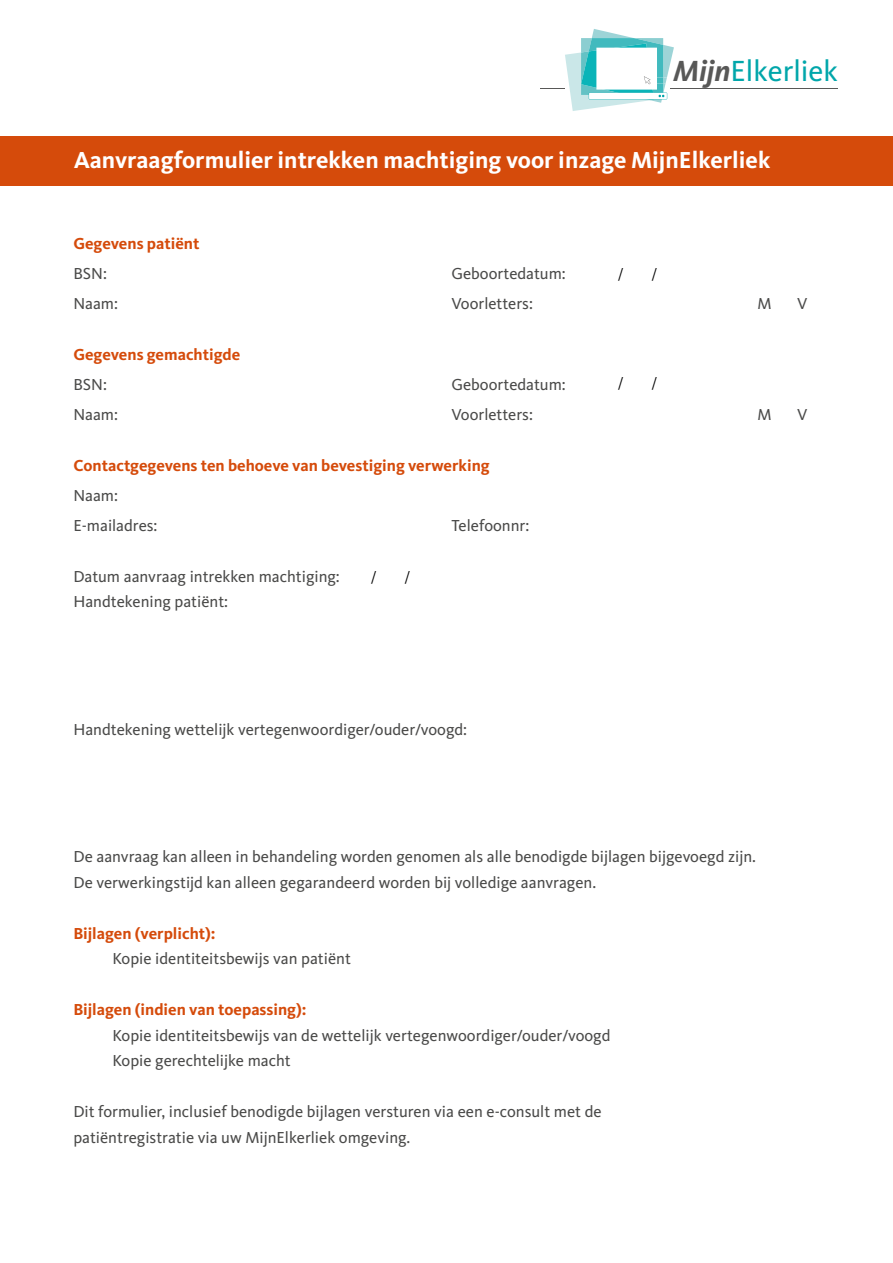
<style>
.page{position:relative;width:893px;height:1263px;background:#fff}
.page>*{position:absolute;margin:0;border:0;box-sizing:border-box;transform-origin:0 0}
.t1{font:30.15px "Kievit OT";color:#00a6aa}
.t2{font:700 24px "Kievit OT";color:#fff}
.t3{font:18px "Minion Pro";color:#000}
.t4{font:16.5px "Kievit OT";color:#4a4a49}
.t5{font:700 16.5px "Kievit OT";color:#d54b0b}
.s1{font-weight:700;font-style:italic;color:#585857}
</style>
<div class="page">
<div style="left:0;top:137px;width:893px;height:49px;background:#d54b0b"></div>
<hr style="left:670px;top:88px;width:168px;height:1px;background:#585857">
<svg style="left:540px;top:29px;width:134px;height:82px"></svg>
<p class="t1" style="left:673px;top:54px;width:166px"><span class="s1">Mijn</span>Elkerliek</p>
<p class="t2" style="left:74px;top:146px;width:698px">Aanvraagformulier intrekken machtiging voor inzage MijnElkerliek</p>
<p class="t5" style="left:73px;top:233px;width:128px">Gegevens patiënt</p>
<p class="t4" style="left:73px;top:264px;width:35px">BSN:</p>
<p class="t4" style="left:451px;top:264px;width:116px">Geboortedatum:</p>
<p class="t4" style="left:73px;top:294px;width:46px">Naam:</p>
<p class="t4" style="left:451px;top:294px;width:83px">Voorletters:</p>
<p class="t4" style="left:757px;top:294px;width:16px">M</p>
<p class="t4" style="left:797px;top:294px;width:12px">V</p>
<p class="t5" style="left:73px;top:344px;width:168px">Gegevens gemachtigde</p>
<p class="t4" style="left:73px;top:375px;width:35px">BSN:</p>
<p class="t4" style="left:451px;top:375px;width:116px">Geboortedatum:</p>
<p class="t4" style="left:73px;top:405px;width:46px">Naam:</p>
<p class="t4" style="left:451px;top:405px;width:83px">Voorletters:</p>
<p class="t4" style="left:757px;top:405px;width:16px">M</p>
<p class="t4" style="left:797px;top:405px;width:12px">V</p>
<p class="t5" style="left:73px;top:455px;width:418px">Contactgegevens ten behoeve van bevestiging verwerking</p>
<p class="t4" style="left:73px;top:486px;width:46px">Naam:</p>
<p class="t4" style="left:73px;top:516px;width:86px">E-mailadres:</p>
<p class="t4" style="left:451px;top:516px;width:80px">Telefoonnr:</p>
<p class="t4" style="left:73px;top:567px;width:268px">Datum aanvraag intrekken machtiging:</p>
<p class="t4" style="left:73px;top:592px;width:156px">Handtekening patiënt:</p>
<p class="t3" style="left:618px;top:262px;width:7px">/</p>
<p class="t3" style="left:651px;top:262px;width:7px">/</p>
<p class="t3" style="left:618px;top:372px;width:7px">/</p>
<p class="t3" style="left:651px;top:372px;width:7px">/</p>
<p class="t3" style="left:371px;top:565px;width:7px">/</p>
<p class="t3" style="left:404px;top:565px;width:7px">/</p>
<p class="t4" style="left:73px;top:720px;width:395px">Handtekening wettelijk vertegenwoordiger/ouder/voogd:</p>
<p class="t4" style="left:73px;top:847px;width:684px">De aanvraag kan alleen in behandeling worden genomen als alle benodigde bijlagen bijgevoegd zijn.</p>
<p class="t4" style="left:73px;top:873px;width:524px">De verwerkingstijd kan alleen gegarandeerd worden bij volledige aanvragen.</p>
<p class="t5" style="left:73px;top:923px;width:144px">Bijlagen (verplicht):</p>
<p class="t4" style="left:112px;top:949px;width:240px">Kopie identiteitsbewijs van patiënt</p>
<p class="t5" style="left:73px;top:1000px;width:235px">Bijlagen (indien van toepassing):</p>
<p class="t4" style="left:112px;top:1026px;width:500px">Kopie identiteitsbewijs van de wettelijk vertegenwoordiger/ouder/voogd</p>
<p class="t4" style="left:112px;top:1051px;width:180px">Kopie gerechtelijke macht</p>
<p class="t4" style="left:73px;top:1102px;width:530px">Dit formulier, inclusief benodigde bijlagen versturen via een e-consult met de</p>
<p class="t4" style="left:73px;top:1128px;width:338px">patiëntregistratie via uw MijnElkerliek omgeving.</p>
</div>
